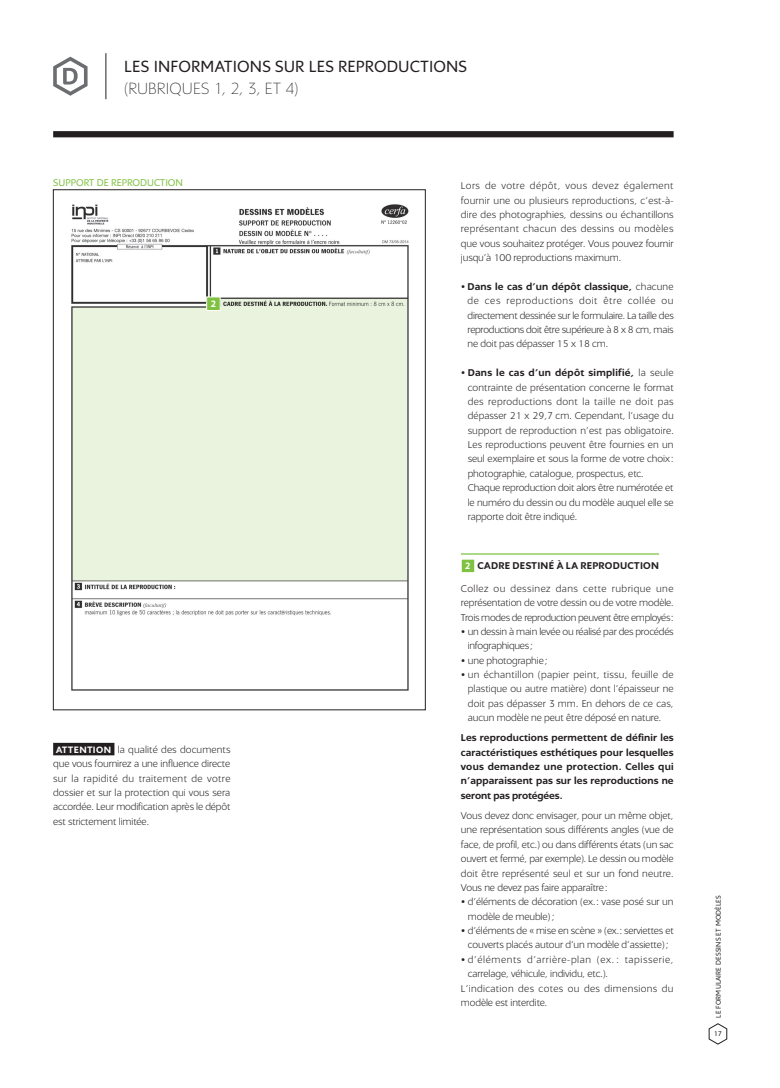
<style>
.page{position:relative;width:780px;height:1088px;background:#fff}
.page>*{position:absolute;margin:0;border:0;box-sizing:border-box;transform-origin:0 0}
.t1{font:17.5px "Inpi";letter-spacing:.01em;color:#231f20}
.t2{font:100 17.5px "Inpi";letter-spacing:.005em;color:#231f20}
.t3{font:300 10.62px/14.4px "Inpi";letter-spacing:-.01em;color:#231f20;text-align:justify}
.t4{font:700 10.62px/14.4px "Inpi";letter-spacing:.01em;color:#231f20;text-align:justify}
.t5{font:300 10.62px/14.4px "Inpi";letter-spacing:-.03em;color:#231f20}
.t6{font:300 10.62px/23px "Inpi";letter-spacing:.045em;color:#231f20}
.t7{font:300 10.62px "Inpi";letter-spacing:.055em;color:#231f20}
.t8{font:300 10.62px "Inpi";letter-spacing:.03em;color:#231f20}
.t9{font:10.62px "Inpi";color:#7fc241}
.t10{font:700 10px "Inpi";color:#fff}
.t11{font:7.5px "Inpi";letter-spacing:.02em;color:#231f20}
.s1{font-weight:700;font-size:10px;color:#fff}
.s2{font-weight:700}
</style>
<div class="page">
<svg style="left:708px;top:1023px;width:19px;height:22px"></svg>
<div style="left:53px;top:131px;width:620px;height:6px;background:#231f20"></div>
<hr style="left:105px;top:53px;width:1px;height:46px;background:#231f20">
<svg style="left:53px;top:57px;width:35px;height:39px"></svg>
<hr style="left:461px;top:553px;width:198px;height:2px;background:#7fc241">
<svg style="left:461px;top:559px;width:14px;height:14px"></svg>
<img style="left:71px;top:204px;width:338px;height:487px">
<div style="left:72px;top:298px;width:335px;height:283px;background:#e9f3de"></div>
<svg style="left:206px;top:296px;width:15px;height:15px"></svg>
<div style="left:53px;top:743px;width:61px;height:12px;background:#231f20"></div>
<h1 class="t1" style="left:124px;top:56px;width:344px">LES INFORMATIONS SUR LES REPRODUCTIONS</h1>
<h1 class="t2" style="left:124px;top:79px;width:176px">(RUBRIQUES 1, 2, 3, ET 4)</h1>
<p class="t9" style="left:53px;top:177px;width:131px">SUPPORT DE REPRODUCTION</p>
<p class="t10" style="left:210px;top:298px;width:8px">2</p>
<p class="t3" style="left:53px;top:742px;width:179px"><span class="s1">ATTENTION</span> la qualité des documents que vous fournirez a une influence directe sur la rapidité du traitement de votre dossier et sur la protection qui vous sera accordée. Leur modification après le dépôt est strictement limitée.</p>
<p class="t3" style="left:461px;top:179px;width:214px">Lors de votre dépôt, vous devez également fournir une ou plusieurs reproductions, c’est-à&shy;dire des photographies, dessins ou échantillons représentant chacun des dessins ou modèles que vous souhaitez protéger. Vous pouvez fournir jusqu’à 100 reproductions maximum.</p>
<p class="t3" style="left:467px;top:279px;width:208px;text-indent:-7px"><span class="s2">• Dans le cas d’un dépôt classique,</span> chacune de ces reproductions doit être collée ou directement dessinée sur le formulaire. La taille des reproductions doit être supérieure à 8 x 8 cm, mais ne doit pas dépasser 15 x 18 cm.</p>
<p class="t3" style="left:467px;top:366px;width:207px;text-align:left;text-indent:-7px"><span class="s2">• Dans le cas d’un dépôt simplifié,</span> la seule contrainte de présentation concerne le format des reproductions dont la taille ne doit pas dépasser 21 x 29,7 cm. Cependant, l’usage du support de reproduction n’est pas obligatoire.<br>Les reproductions peuvent être fournies en un seul exemplaire et sous la forme de votre choix: photographie, catalogue, prospectus, etc.<br>Chaque reproduction doit alors être numérotée et le numéro du dessin ou du modèle auquel elle se rapporte doit être indiqué.</p>
<p class="t6" style="left:461px;top:554px;width:214px;text-indent:4px"><span class="s1">2</span> <span class="s2">CADRE DESTINÉ À LA REPRODUCTION<br></span>Collez ou dessinez dans cette rubrique une</p>
<p class="t5" style="left:461px;top:596px;width:214px">représentation de votre dessin ou de votre modèle.<br>Trois modes de reproduction peuvent être employés:</p>
<p class="t3" style="left:467px;top:624px;width:207px;text-indent:-7px"><span class="s2">•</span> un dessin à main levée ou réalisé par des procédés infographiques;</p>
<p class="t3" style="left:461px;top:653px;width:88px"><span class="s2">•</span> une photographie;</p>
<p class="t3" style="left:468px;top:668px;width:207px;text-indent:-7px"><span class="s2">•</span> un échantillon (papier peint, tissu, feuille de plastique ou autre matière) dont l’épaisseur ne doit pas dépasser 3 mm. En dehors de ce cas, aucun modèle ne peut être déposé en nature.</p>
<p class="t4" style="left:461px;top:731px;width:214px">Les reproductions permettent de définir les caractéristiques esthétiques pour lesquelles vous demandez une protection. Celles qui n’apparaissent pas sur les reproductions ne seront pas protégées.</p>
<p class="t3" style="left:461px;top:808px;width:214px">Vous devez donc envisager, pour un même objet, une représentation sous différents angles (vue de face, de profil, etc.) ou dans différents états (un sac ouvert et fermé, par exemple). Le dessin ou modèle doit être représenté seul et sur un fond neutre.<br>Vous ne devez pas faire apparaître:</p>
<p class="t3" style="left:468px;top:895px;width:207px;text-indent:-7px"><span class="s2">•</span> d’éléments de décoration (ex. : vase posé sur un modèle de meuble);</p>
<p class="t3" style="left:461px;top:923px;width:214px;text-align:center"><span class="s2">•</span> d’éléments de « mise en scène » (ex.: serviettes et couverts placés autour d’un modèle d’assiette);</p>
<p class="t7" style="left:461px;top:954px;width:214px"><span class="s2">•</span> d’éléments d’arrière-plan (ex. : tapisserie,</p>
<p class="t3" style="left:468px;top:967px;width:141px">carrelage, véhicule, individu, etc.).</p>
<p class="t8" style="left:461px;top:982px;width:214px">L’indication des cotes ou des dimensions du</p>
<p class="t3" style="left:461px;top:995px;width:88px">modèle est interdite.</p>
<p class="t11" style="left:714px;top:1018px;width:124px;rotate:-90deg">LE FORMULAIRE DESSINS ET MODÈLES</p>
<p class="t11" style="left:714px;top:1030px;width:10px">17</p>
</div>
